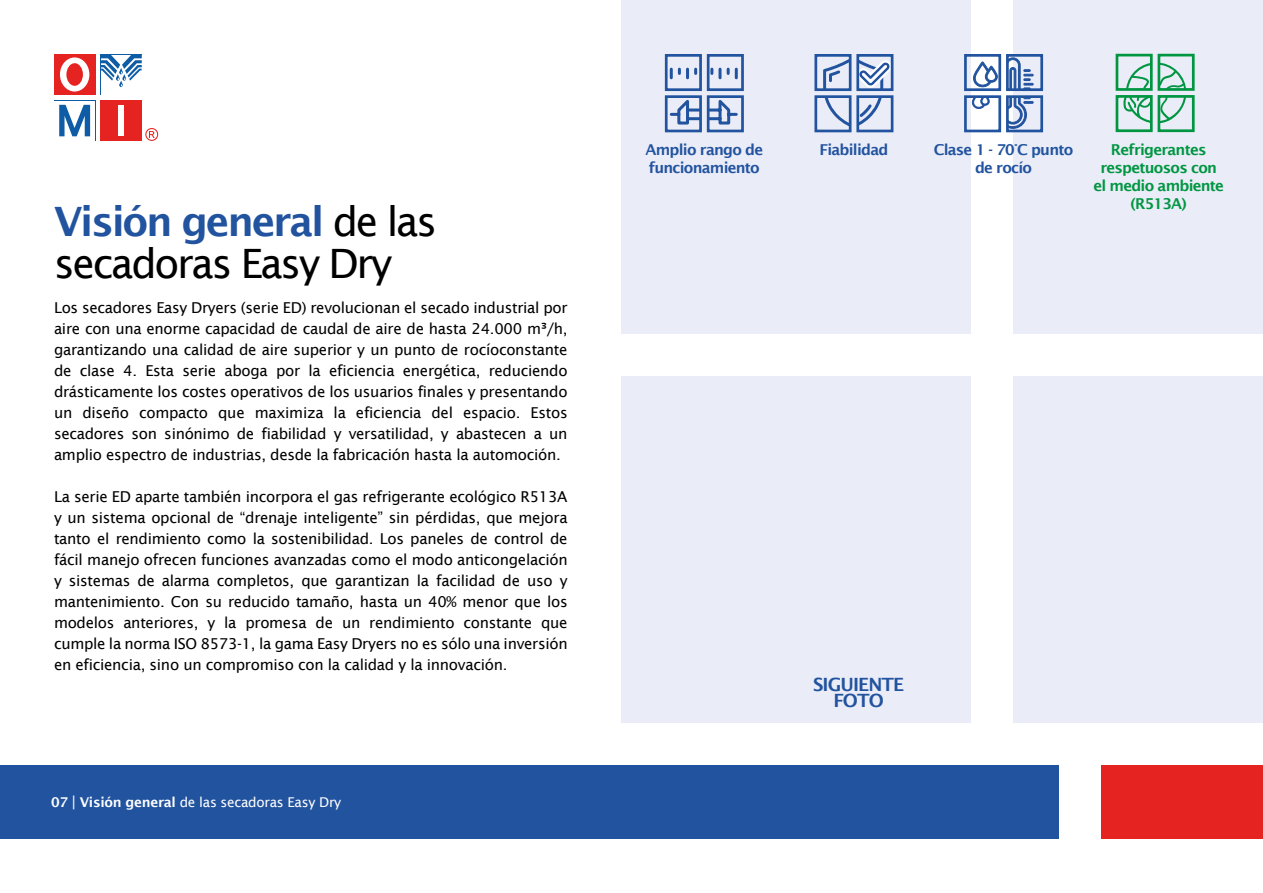
<style>
.page{position:relative;width:1263px;height:893px;background:#fff}
.page>*{position:absolute;margin:0;border:0;box-sizing:border-box;transform-origin:0 0}
.t1{font:40.5px/42px "Lucida Sans";letter-spacing:-.055em;color:#000}
.t2{font:600 18.3px/16.5px "Lucida Sans";letter-spacing:-.05em;color:#22539f;text-align:center}
.t3{font:15px/21px "Lucida Sans";letter-spacing:-.02em;color:#000;text-align:justify}
.t4{font:600 15px/18px "Lucida Sans";letter-spacing:-.05em;color:#22539f;text-align:center}
.t5{font:600 15px/18px "Lucida Sans";letter-spacing:-.05em;color:#009641;text-align:center}
.t6{font:13.5px "Lucida Sans";letter-spacing:-.02em;color:#fff}
.s1{font-weight:600;color:#22539f}
.s2{font-weight:600}
.s3{font-size:15px}
</style>
<div class="page">
<div style="left:621px;top:0;width:349px;height:334px;background:#eaecf7"></div>
<div style="left:1013px;top:376px;width:250px;height:347px;background:#eaecf7"></div>
<div style="left:1013px;top:0;width:250px;height:334px;background:#eaecf7"></div>
<div style="left:621px;top:376px;width:349px;height:347px;background:#eaecf7"></div>
<svg style="left:814px;top:54px;width:80px;height:79px"></svg>
<svg style="left:664px;top:54px;width:80px;height:79px"></svg>
<svg style="left:964px;top:53px;width:80px;height:81px"></svg>
<svg style="left:1115px;top:53px;width:80px;height:80px"></svg>
<div style="left:0;top:765px;width:1059px;height:74px;background:#22539f"></div>
<div style="left:1101px;top:765px;width:162px;height:74px;background:#e52321"></div>
<div style="left:54px;top:54px;width:41px;height:41px;background:#e52421"></div>
<div style="left:60px;top:57px;width:29px;height:35px;background:#fff;border-radius:50%"></div>
<div style="left:66px;top:63px;width:17px;height:23px;background:#e52421;border-radius:50%"></div>
<div style="left:100px;top:100px;width:42px;height:41px;background:#e52421"></div>
<div style="left:118px;top:105px;width:6px;height:31px;background:#fff"></div>
<svg style="left:54px;top:100px;width:41px;height:1px"></svg>
<svg style="left:59px;top:105px;width:31px;height:31px"></svg>
<svg style="left:100px;top:54px;width:42px;height:33px"></svg>
<svg style="left:145px;top:128px;width:13px;height:13px"></svg>
<h1 class="t1" style="left:54px;top:200px;width:385px"><span class="s1">Visión general</span> de las secadoras Easy Dry</h1>
<p class="t3" style="left:54px;top:298px;width:515px">Los secadores Easy Dryers (serie ED) revolucionan el secado industrial por aire con una enorme capacidad de caudal de aire de hasta 24.000 m³/h, garantizando una calidad de aire superior y un punto de rocíoconstante de clase 4. Esta serie aboga por la eficiencia energética, reduciendo drásticamente los costes operativos de los usuarios finales y presentando un diseño compacto que maximiza la eficiencia del espacio. Estos secadores son sinónimo de fiabilidad y versatilidad, y abastecen a un amplio espectro de industrias, desde la fabricación hasta la automoción.</p>
<p class="t3" style="left:54px;top:487px;width:515px">La serie ED aparte también incorpora el gas refrigerante ecológico R513A y un sistema opcional de “drenaje inteligente” sin pérdidas, que mejora tanto el rendimiento como la sostenibilidad. Los paneles de control de fácil manejo ofrecen funciones avanzadas como el modo anticongelación y sistemas de alarma completos, que garantizan la facilidad de uso y mantenimiento. Con su reducido tamaño, hasta un 40% menor que los modelos anteriores, y la promesa de un rendimiento constante que cumple la norma ISO 8573-1, la gama Easy Dryers no es sólo una inversión en eficiencia, sino un compromiso con la calidad y la innovación.</p>
<p class="t6" style="left:51px;top:794px;width:292px"><span class="s2">07</span> <span class="s3">|</span> <span class="s2">Visión general</span> de las secadoras Easy Dry</p>
<p class="t4" style="left:645px;top:141px;width:119px">Amplio rango de</p>
<p class="t4" style="left:819px;top:141px;width:70px">Fiabilidad</p>
<p class="t4" style="left:649px;top:159px;width:113px">funcionamiento</p>
<p class="t4" style="left:934px;top:141px;width:141px">Clase 1 - 70°C punto de rocío</p>
<p class="t5" style="left:1093px;top:140px;width:132px">Refrigerantes respetuosos con el medio ambiente (R513A)</p>
<p class="t2" style="left:813px;top:676px;width:93px">SIGUIENTE<br>FOTO</p>
</div>
